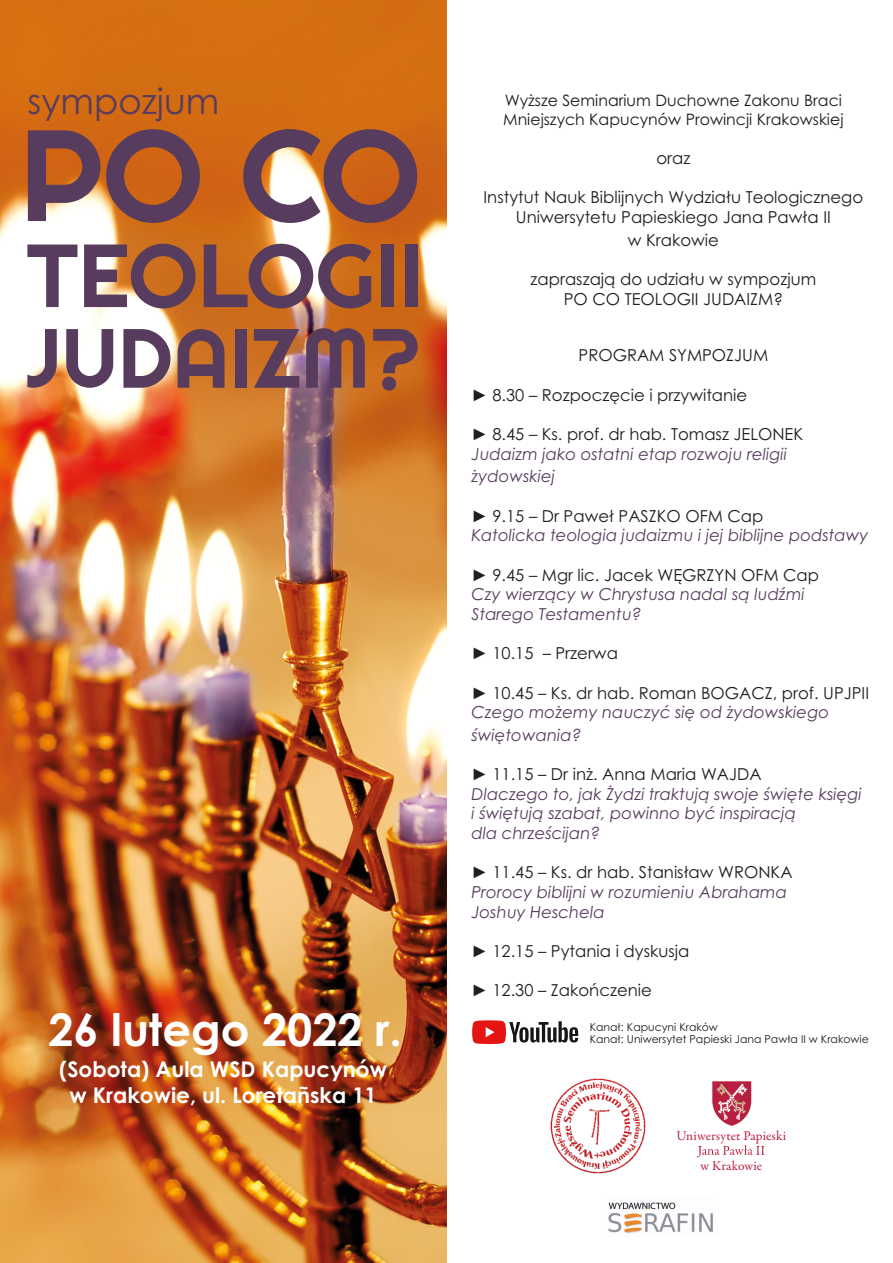
<style>
.page{position:relative;width:893px;height:1263px;background:#fff}
.page>*{position:absolute;margin:0;border:0;box-sizing:border-box;transform-origin:0 0}
.t1{font:129.6px "Righteous";color:#573c5d}
.t2{font:89.4px "Righteous";color:#573c5d}
.t3{font:83.85px "Righteous";color:#573c5d}
.t4{font:700 44.85px "Century Gothic";color:#fff}
.t5{font:35.7px "Century Gothic";color:#573c5d}
.t6{font:700 21.6px/26.2px "Century Gothic";color:#fff;text-align:center}
.t7{font:16.5px/19.6px "Century Gothic";color:#221e1b;text-align:center}
.t8{font:italic 16.5px/19.6px "Century Gothic";color:#573c5d}
.t9{font:15.75px/18.8px "Century Gothic";color:#1d1d1b}
.t10{font:13.5px "Garamond Premr Pro";letter-spacing:.005em;color:#b81e40}
.t11{font:10.8px/12.9px "Century Gothic";color:#1f1d1b}
</style>
<div class="page">
<img style="left:0;top:0;width:446px;height:1263px">
<svg style="left:712px;top:1081px;width:39px;height:45px"></svg>
<svg style="left:697px;top:1145px;width:68px;height:12px"></svg>
<img style="left:550px;top:1078px;width:96px;height:96px">
<img style="left:608px;top:1202px;width:105px;height:31px">
<svg style="left:472px;top:1020px;width:106px;height:24px"></svg>
<h3 class="t5" style="left:28px;top:87px;width:193px">sympozjum</h3>
<h1 class="t1" style="left:19px;top:93px;width:403px">PO CO</h1>
<h2 class="t2" style="left:27px;top:219px;width:398px">TEOLOGII</h2>
<h3 class="t3" style="left:27px;top:305px;width:395px">JUDAIZM?</h3>
<h3 class="t4" style="left:48px;top:1013px;width:355px">26 lutego 2022 r.</h3>
<h3 class="t6" style="left:59px;top:1057px;width:329px">(Sobota) Aula WSD Kapucynów w Krakowie, ul. Loretañska 11</h3>
<p class="t9" style="left:503px;top:92px;width:342px">Wyższe Seminarium Duchowne Zakonu Braci<br>Mniejszych Kapucynów Prowincji Krakowskiej</p>
<p class="t7" style="left:656px;top:150px;width:36px">oraz</p>
<p class="t7" style="left:484px;top:189px;width:381px">Instytut Nauk Biblijnych Wydziału Teologicznego<br>Uniwersytetu Papieskiego Jana Pawła II</p>
<p class="t7" style="left:628px;top:231px;width:93px">w Krakowie</p>
<p class="t7" style="left:530px;top:271px;width:287px">zapraszają do udziału w sympozjum<br>PO CO TEOLOGII JUDAIZM?</p>
<p class="t7" style="left:579px;top:347px;width:191px">PROGRAM SYMPOZJUM</p>
<p class="t7" style="left:472px;top:386px;width:277px">► 8.30 – Rozpoczęcie i przywitanie</p>
<p class="t7" style="left:472px;top:426px;width:333px">► 8.45 – Ks. prof. dr hab. Tomasz JELONEK</p>
<p class="t8" style="left:472px;top:444px;width:317px;line-height:22.6px">Judaizm jako ostatni etap rozwoju religii żydowskiej</p>
<p class="t7" style="left:472px;top:507px;width:293px">► 9.15 – Dr Paweł PASZKO OFM Cap</p>
<p class="t8" style="left:472px;top:527px;width:398px">Katolicka teologia judaizmu i jej biblijne podstawy</p>
<p class="t7" style="left:472px;top:566px;width:349px">► 9.45 – Mgr lic. Jacek WĘGRZYN OFM Cap</p>
<p class="t8" style="left:472px;top:586px;width:335px">Czy wierzący w Chrystusa nadal są ludźmi<br>Starego Testamentu?</p>
<p class="t7" style="left:472px;top:645px;width:148px">► 10.15 – Przerwa</p>
<p class="t7" style="left:472px;top:684px;width:399px">► 10.45 – Ks. dr hab. Roman BOGACZ, prof. UPJPII</p>
<p class="t8" style="left:472px;top:702px;width:359px;line-height:22.6px">Czego możemy nauczyć się od żydowskiego świętowania?</p>
<p class="t7" style="left:472px;top:766px;width:291px">► 11.15 – Dr inż. Anna Maria WAJDA</p>
<p class="t8" style="left:472px;top:785px;width:392px">Dlaczego to, jak Żydzi traktują swoje święte księgi i świętują szabat, powinno być inspiracją<br>dla chrześcijan?</p>
<p class="t7" style="left:472px;top:864px;width:323px">► 11.45 – Ks. dr hab. Stanisław WRONKA</p>
<p class="t8" style="left:472px;top:884px;width:317px">Prorocy biblijni w rozumieniu Abrahama<br>Joshuy Heschela</p>
<p class="t7" style="left:472px;top:943px;width:219px">► 12.15 – Pytania i dyskusja</p>
<p class="t7" style="left:472px;top:982px;width:182px">► 12.30 – Zakończenie</p>
<p class="t11" style="left:590px;top:1021px;width:280px">Kanał: Kapucyni Kraków<br>Kanał: Uniwersytet Papieski Jana Pawła II w Krakowie</p>
<p class="t10" style="left:677px;top:1130px;width:111px">Uniwersytet Papieski</p>
<p class="t10" style="left:700px;top:1160px;width:63px">w Krakowie</p>
</div>
